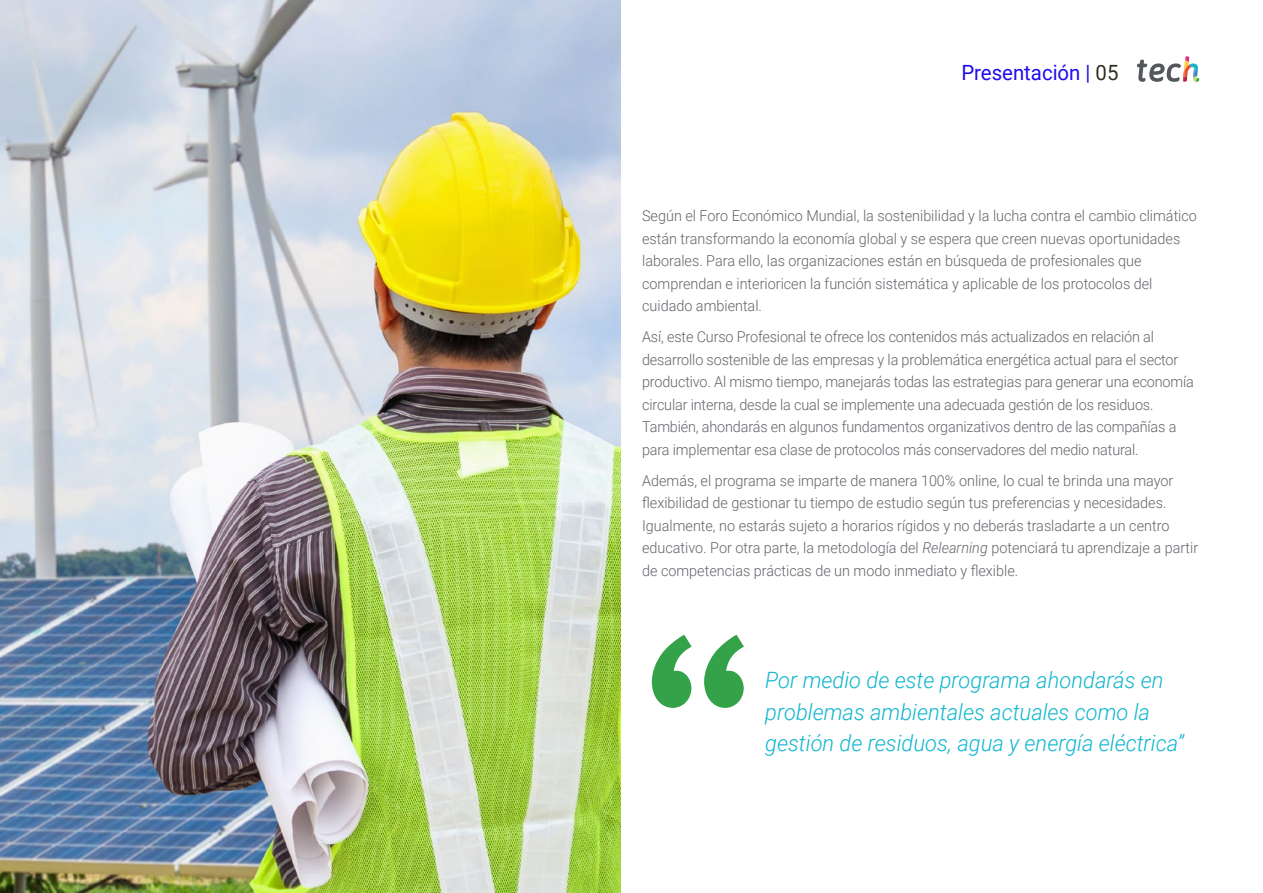
<style>
.page{position:relative;width:1263px;height:893px;background:#fff}
.page>*{position:absolute;margin:0;border:0;box-sizing:border-box;transform-origin:0 0}
.t1{font:italic 300 22.5px/31.5px "Roboto";color:#0fb6cf}
.t2{font:21px "Roboto";color:#1f0dec}
.t3{font:300 15px/22.5px "Roboto";color:#61646a;scale:.96 1}
.s1{color:#312e20}
.s2{font-style:italic}
</style>
<div class="page">
<svg style="left:652px;top:635px;width:92px;height:73px"></svg>
<img style="left:0;top:0;width:621px;height:893px">
<svg style="left:1137px;top:56px;width:62px;height:26px"></svg>
<h2 class="t2" style="left:961px;top:57px;width:159px">Presentación | <span class="s1">05</span></h2>
<p class="t3" style="left:642px;top:204px;width:579px">Según el Foro Económico Mundial, la sostenibilidad y la lucha contra el cambio climático están transformando la economía global y se espera que creen nuevas oportunidades laborales. Para ello, las organizaciones están en búsqueda de profesionales que comprendan e interioricen la función sistemática y aplicable de los protocolos del cuidado ambiental.</p>
<p class="t3" style="left:642px;top:325px;width:576px">Así, este Curso Profesional te ofrece los contenidos más actualizados en relación al desarrollo sostenible de las empresas y la problemática energética actual para el sector productivo. Al mismo tiempo, manejarás todas las estrategias para generar una economía circular interna, desde la cual se implemente una adecuada gestión de los residuos.<br>También, ahondarás en algunos fundamentos organizativos dentro de las compañías a para implementar esa clase de protocolos más conservadores del medio natural.</p>
<p class="t3" style="left:642px;top:469px;width:581px">Además, el programa se imparte de manera 100% online, lo cual te brinda una mayor flexibilidad de gestionar tu tiempo de estudio según tus preferencias y necesidades.<br>Igualmente, no estarás sujeto a horarios rígidos y no deberás trasladarte a un centro educativo. Por otra parte, la metodología del <span class="s2">Relearning</span> potenciará tu aprendizaje a partir de competencias prácticas de un modo inmediato y flexible.</p>
<h1 class="t1" style="left:765px;top:664px;width:420px">Por medio de este programa ahondarás en problemas ambientales actuales como la gestión de residuos, agua y energía eléctrica”</h1>
</div>
